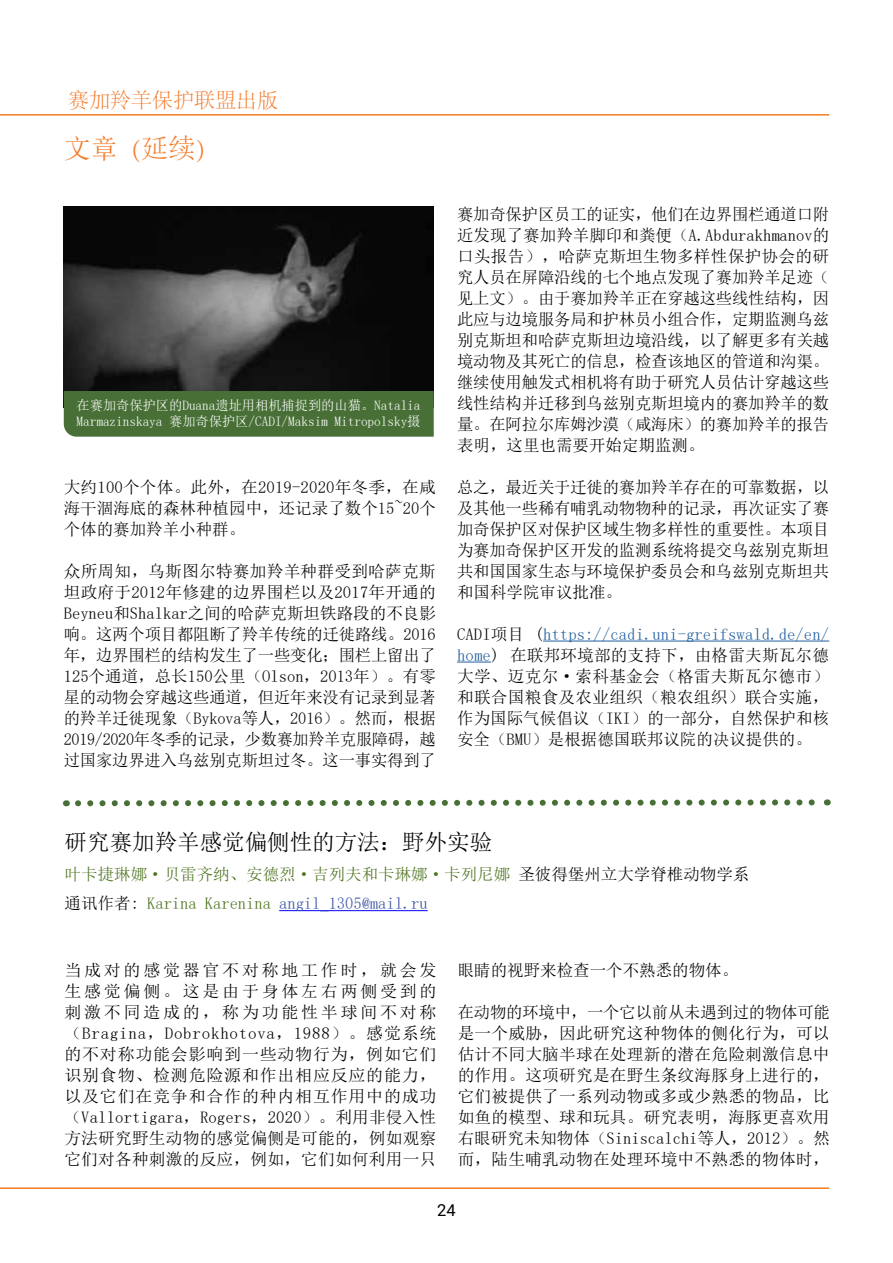
<style>
.page{position:relative;width:893px;height:1263px;background:#fff}
.page>*{position:absolute;margin:0;border:0;box-sizing:border-box;transform-origin:0 0}
.t1{font:300 27px "Adobe Song Std";color:#f47b29}
.t2{font:22.5px "N Sim Sun";color:#000}
.t3{font:300 21px "Adobe Song Std";color:#f47b29}
.arcticle_text{font:16.5px/21px "N Sim Sun";letter-spacing:-.01em;color:#000;text-align:justify}
.список{font:16.5px/21px "N Sim Sun";letter-spacing:.01em;color:#000;text-align:justify}
.t4{font:16.5px "N Sim Sun";color:#4b721d}
.t5{font:16.5px "N Sim Sun";color:#3a53a4}
.t6{font:16.5px "Roboto";color:#000}
.Подпись_к_рисунку{font:13.5px/16.2px "N Sim Sun";color:#fff}
.s1{font-family:"N Sim Sun";font-weight:400}
.s2{color:#215e9e}
.s3{color:#000}
.s4{color:#4b721d}
</style>
<div class="page">
<hr style="left:0;top:1187px;width:829px;height:2px;background:#f47b20">
<hr style="left:0;top:114px;width:829px;height:2px;background:#f47b20">
<hr style="left:543px;top:641px;width:286px;height:1px;background:#215e9e">
<hr style="left:457px;top:662px;width:34px;height:1px;background:#215e9e">
<img style="left:64px;top:206px;width:369px;height:185px">
<div style="left:64px;top:391px;width:370px;height:46px;background:#487036"></div>
<hr style="left:279px;top:910px;width:149px;height:1px;background:#00f">
<svg style="left:66px;top:799px;width:762px;height:8px"></svg>
<p class="t3" style="left:68px;top:89px;width:212px">赛加羚羊保护联盟出版</p>
<p class="t1" style="left:64px;top:133px;width:143px"><span class="s1">文章</span> (延续)</p>
<p class="Подпись_к_рисунку" style="left:77px;top:397px;width:345px">在赛加奇保护区的Duana遗址用相机捕捉到的山猫。Natalia<br>Marmazinskaya 赛加奇保护区/CADI/Maksim Mitropolsky摄</p>
<p class="arcticle_text" style="left:64px;top:476px;width:374px">大约100个个体。此外，在2019-2020年冬季，在咸海干涸海底的森林种植园中，还记录了数个15~20个个体的赛加羚羊小种群。</p>
<p class="arcticle_text" style="left:64px;top:560px;width:374px">众所周知，乌斯图尔特赛加羚羊种群受到哈萨克斯坦政府于2012年修建的边界围栏以及2017年开通的Beyneu和Shalkar之间的哈萨克斯坦铁路段的不良影响。这两个项目都阻断了羚羊传统的迁徙路线。2016年，边界围栏的结构发生了一些变化；围栏上留出了125个通道，总长150公里（Olson，2013年）。有零星的动物会穿越这些通道，但近年来没有记录到显著的羚羊迁徙现象（Bykova等人，2016）。然而，根据2019/2020年冬季的记录，少数赛加羚羊克服障碍，越过国家边界进入乌兹别克斯坦过冬。这一事实得到了</p>
<p class="arcticle_text" style="left:457px;top:203px;width:374px">赛加奇保护区员工的证实，他们在边界围栏通道口附近发现了赛加羚羊脚印和粪便（A.Abdurakhmanov的口头报告），哈萨克斯坦生物多样性保护协会的研究人员在屏障沿线的七个地点发现了赛加羚羊足迹（见上文）。由于赛加羚羊正在穿越这些线性结构，因此应与边境服务局和护林员小组合作，定期监测乌兹别克斯坦和哈萨克斯坦边境沿线，以了解更多有关越境动物及其死亡的信息，检查该地区的管道和沟渠。继续使用触发式相机将有助于研究人员估计穿越这些线性结构并迁移到乌兹别克斯坦境内的赛加羚羊的数量。在阿拉尔库姆沙漠（咸海床）的赛加羚羊的报告表明，这里也需要开始定期监测。</p>
<p class="arcticle_text" style="left:457px;top:476px;width:374px">总之，最近关于迁徙的赛加羚羊存在的可靠数据，以及其他一些稀有哺乳动物物种的记录，再次证实了赛加奇保护区对保护区域生物多样性的重要性。本项目为赛加奇保护区开发的监测系统将提交乌兹别克斯坦共和国国家生态与环境保护委员会和乌兹别克斯坦共和国科学院审议批准。</p>
<p class="arcticle_text" style="left:457px;top:623px;width:374px">CADI项目 (<span class="s2">https://cadi.uni-greifswald.de/en/ home</span>) 在联邦环境部的支持下，由格雷夫斯瓦尔德大学、迈克尔·索科基金会（格雷夫斯瓦尔德市）和联合国粮食及农业组织（粮农组织）联合实施，作为国际气候倡议（IKI）的一部分，自然保护和核安全（BMU）是根据德国联邦议院的决议提供的。</p>
<p class="t2" style="left:65px;top:831px;width:429px">研究赛加羚羊感觉偏侧性的方法：野外实验</p>
<p class="t4" style="left:65px;top:865px;width:686px">叶卡捷琳娜·贝雷齐纳、安德烈·吉列夫和卡琳娜·卡列尼娜 <span class="s3">圣彼得堡州立大学脊椎动物学系</span></p>
<p class="t5" style="left:65px;top:895px;width:364px"><span class="s3">通讯作者:</span> <span class="s4">Karina Karenina</span> angil_1305@mail.ru</p>
<p class="список" style="left:64px;top:959px;width:374px">当成对的感觉器官不对称地工作时，就会发生感觉偏侧。这是由于身体左右两侧受到的刺激不同造成的，称为功能性半球间不对称（Bragina，Dobrokhotova，1988）。感觉系统的不对称功能会影响到一些动物行为，例如它们识别食物、检测危险源和作出相应反应的能力，以及它们在竞争和合作的种内相互作用中的成功（Vallortigara，Rogers，2020）。利用非侵入性方法研究野生动物的感觉偏侧是可能的，例如观察它们对各种刺激的反应，例如，它们如何利用一只</p>
<p class="список" style="left:458px;top:959px;width:282px">眼睛的视野来检查一个不熟悉的物体。</p>
<p class="список" style="left:458px;top:1001px;width:374px">在动物的环境中，一个它以前从未遇到过的物体可能是一个威胁，因此研究这种物体的侧化行为，可以估计不同大脑半球在处理新的潜在危险刺激信息中的作用。这项研究是在野生条纹海豚身上进行的，它们被提供了一系列动物或多或少熟悉的物品，比如鱼的模型、球和玩具。研究表明，海豚更喜欢用右眼研究未知物体（Siniscalchi等人，2012）。然而，陆生哺乳动物在处理环境中不熟悉的物体时，</p>
<p class="t6" style="left:437px;top:1198px;width:20px">24</p>
</div>
